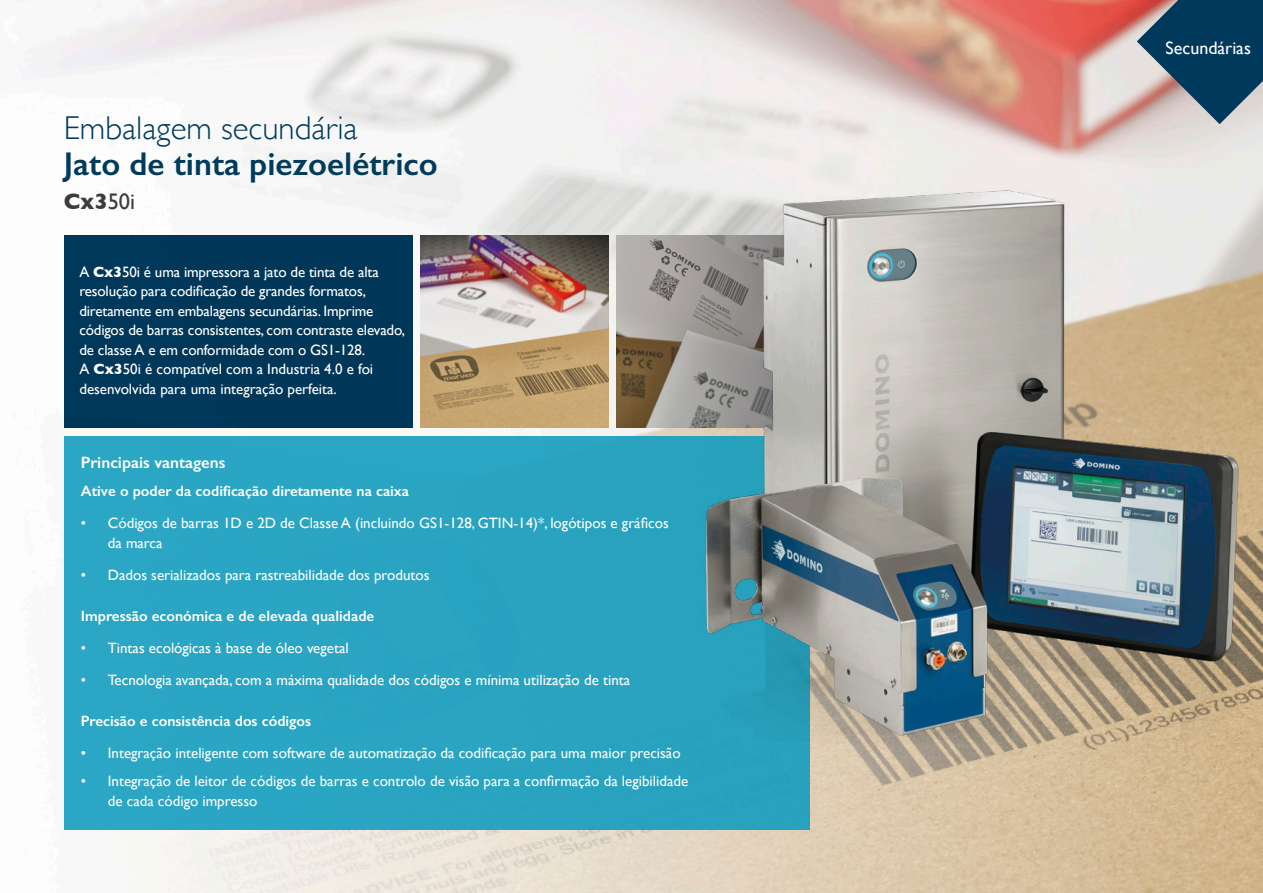
<style>
.page{position:relative;width:1263px;height:893px;background:#fff}
.page>*{position:absolute;margin:0;border:0;box-sizing:border-box;transform-origin:0 0}
.t1{font:600 33px/36px "Gill Sans";color:#003b5c}
.t2{font:700 22.5px "Gill Sans";color:#3c3c3b}
.t3{font:18px "Gill Sans";color:#fff}
.t4{font:600 16.5px "Gill Sans";color:#fff}
.t5{font:15px/19.5px "Gill Sans";color:#fff}
.t6{font:600 15px "Gill Sans";color:#fff}
.s1{font-weight:300}
.s2{font-weight:400}
.s3{font-weight:700}
</style>
<div class="page">
<img style="left:8px;top:0;width:1255px;height:893px">
<svg style="left:1137px;top:0;width:126px;height:124px"></svg>
<div style="left:64px;top:236px;width:348px;height:192px;background:#00395c"></div>
<div style="left:64px;top:436px;width:745px;height:393px;background:#2aa4c2"></div>
<img style="left:420px;top:236px;width:137px;height:192px">
<img style="left:557px;top:180px;width:706px;height:570px">
<p class="t1" style="left:64px;top:110px;width:375px"><span class="s1">Embalagem secundária<br></span>Jato de tinta piezoelétrico</p>
<p class="t2" style="left:64px;top:183px;width:73px">Cx3<span class="s2">50i</span></p>
<p class="t5" style="left:79px;top:262px;width:327px">A <span class="s3">Cx3</span>50i é uma impressora a jato de tinta de alta resolução para codificação de grandes formatos, diretamente em embalagens secundárias. Imprime códigos de barras consistentes, com contraste elevado, de classe A e em conformidade com o GS1-128.<br>A <span class="s3">Cx3</span>50i é compatível com a Industria 4.0 e foi desenvolvida para uma integração perfeita.</p>
<p class="t4" style="left:81px;top:452px;width:146px">Principais vantagens</p>
<p class="t6" style="left:81px;top:482px;width:330px">Ative o poder da codificação diretamente na caixa</p>
<p class="t5" style="left:108px;top:513px;width:563px;text-indent:-27px">• Códigos de barras 1D e 2D de Classe A (incluindo GS1-128, GTIN-14)*, logótipos e gráficos da marca</p>
<p class="t5" style="left:81px;top:565px;width:350px">• Dados serializados para rastreabilidade dos produtos</p>
<p class="t6" style="left:81px;top:607px;width:295px">Impressão económica e de elevada qualidade</p>
<p class="t5" style="left:81px;top:638px;width:269px">• Tintas ecológicas à base de óleo vegetal</p>
<p class="t5" style="left:81px;top:670px;width:551px">• Tecnologia avançada, com a máxima qualidade dos códigos e mínima utilização de tinta</p>
<p class="t6" style="left:81px;top:712px;width:232px">Precisão e consistência dos códigos</p>
<p class="t5" style="left:81px;top:743px;width:601px">• Integração inteligente com software de automatização da codificação para uma maior precisão</p>
<p class="t5" style="left:108px;top:771px;width:582px;text-indent:-27px">• Integração de leitor de códigos de barras e controlo de visão para a confirmação da legibilidade de cada código impresso</p>
<p class="t3" style="left:1165px;top:37px;width:87px">Secundárias</p>
</div>
